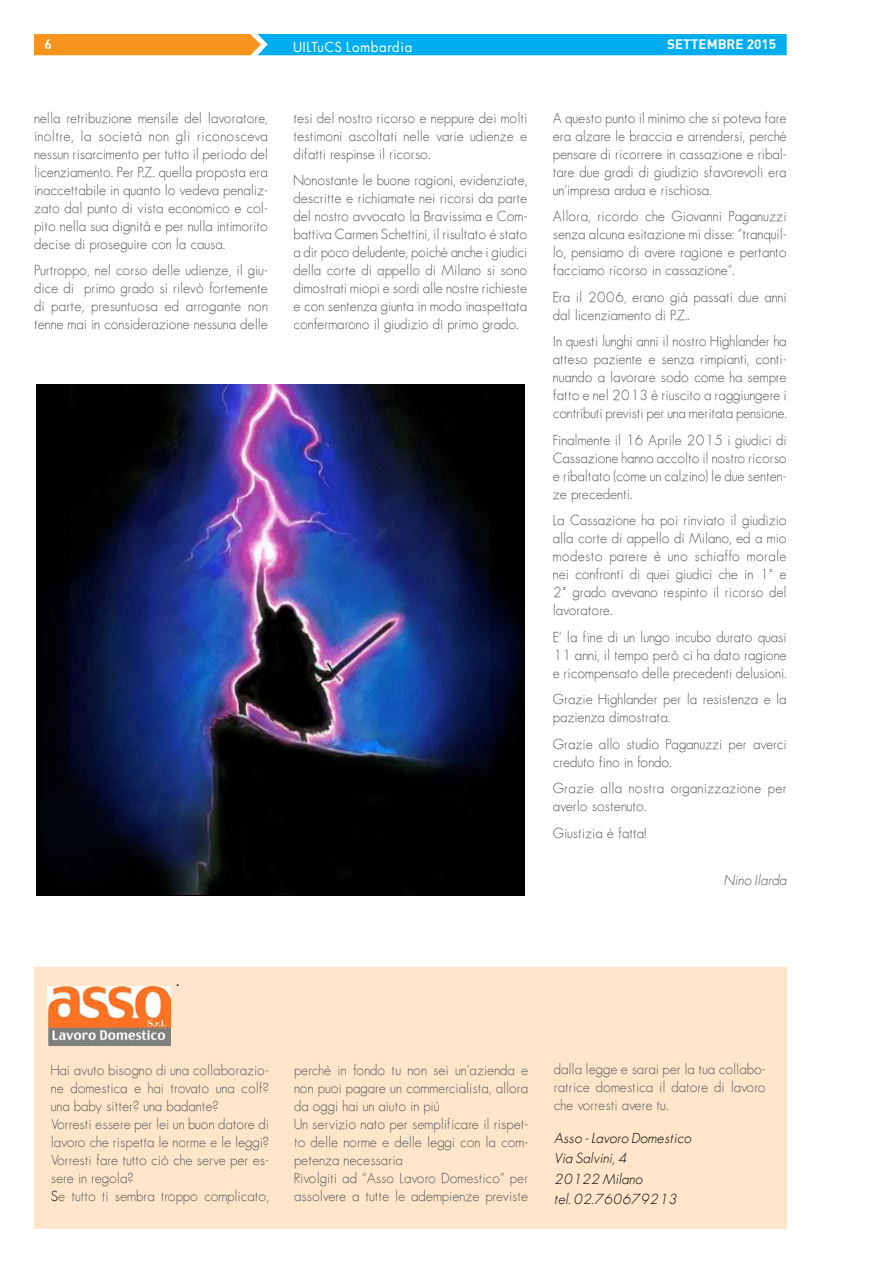
<style>
.page{position:relative;width:893px;height:1263px;background:#fff}
.page>*{position:absolute;margin:0;border:0;box-sizing:border-box;transform-origin:0 0}
.t1{font:18px "Futura ICG Book";color:#000}
.t2{font:13.5px/18px "Futura ICG Light";color:#58595b;text-align:justify}
.t3{font:italic 13.5px/20.4px "Futura ICG Light";color:#000}
.t4{font:13.5px/18px "Futura ICG Light";letter-spacing:.02em;color:#58595b}
.t5{font:13.5px "Futura ICG Book";letter-spacing:.05em;color:#fff}
.t6{font:13.5px "DIN Bold";color:#fff}
.t7{font:italic 13.5px "Futura ICG Light";color:#58595b}
.s1{color:#000}
</style>
<div class="page">
<svg style="left:34px;top:34px;width:753px;height:21px;background:#4ba7b1"></svg>
<img style="left:37px;top:384px;width:488px;height:511px">
<div style="left:34px;top:968px;width:753px;height:261px;background:#ffe6ca"></div>
<img style="left:48px;top:986px;width:122px;height:59px">
<p class="t6" style="left:45px;top:36px;width:9px">6</p>
<p class="t5" style="left:293px;top:38px;width:120px">UILTuCS Lombardia</p>
<p class="t6" style="left:667px;top:36px;width:111px">SETTEMBRE 2015</p>
<p class="t2" style="left:34px;top:108px;width:235px">nella retribuzione mensile del lavoratore, inoltre, la società non gli riconosceva nessun risarcimento per tutto il periodo del licenziamento. Per P.Z. quella proposta era inaccettabile in quanto lo vedeva penaliz&shy;zato dal punto di vista economico e col&shy;pito nella sua dignità e per nulla intimorito decise di proseguire con la causa.</p>
<p class="t2" style="left:34px;top:261px;width:235px">Purtroppo, nel corso delle udienze, il giu&shy;dice di primo grado si rilevò fortemente di parte, presuntuosa ed arrogante non tenne mai in considerazione nessuna delle</p>
<p class="t2" style="left:293px;top:108px;width:235px">tesi del nostro ricorso e neppure dei molti testimoni ascoltati nelle varie udienze e difatti respinse il ricorso.</p>
<p class="t2" style="left:293px;top:171px;width:235px">Nonostante le buone ragioni, evidenziate, descritte e richiamate nei ricorsi da parte del nostro avvocato la Bravissima e Com&shy;battiva Carmen Schettini, il risultato è stato a dir poco deludente, poiché anche i giudici della corte di appello di Milano si sono dimostrati miopi e sordi alle nostre richieste e con sentenza giunta in modo inaspettata confermarono il giudizio di primo grado.</p>
<p class="t2" style="left:553px;top:108px;width:235px">A questo punto il minimo che si poteva fare era alzare le braccia e arrendersi, perché pensare di ricorrere in cassazione e ribal&shy;tare due gradi di giudizio sfavorevoli era un’impresa ardua e rischiosa.</p>
<p class="t2" style="left:553px;top:207px;width:235px">Allora, ricordo che Giovanni Paganuzzi senza alcuna esitazione mi disse: “tranquil&shy;lo, pensiamo di avere ragione e pertanto facciamo ricorso in cassazione”.</p>
<p class="t2" style="left:553px;top:287px;width:235px">Era il 2006, erano già passati due anni dal licenziamento di P.Z..</p>
<p class="t2" style="left:553px;top:332px;width:235px">In questi lunghi anni il nostro Highlander ha atteso paziente e senza rimpianti, conti&shy;nuando a lavorare sodo come ha sempre fatto e nel 2013 è riuscito a raggiungere i contributi previsti per una meritata pensione.</p>
<p class="t2" style="left:553px;top:430px;width:235px">Finalmente il 16 Aprile 2015 i giudici di Cassazione hanno accolto il nostro ricorso e ribaltato (come un calzino) le due senten&shy;ze precedenti.</p>
<p class="t2" style="left:553px;top:511px;width:235px">La Cassazione ha poi rinviato il giudizio alla corte di appello di Milano, ed a mio modesto parere è uno schiaffo morale nei confronti di quei giudici che in 1° e 2° grado avevano respinto il ricorso del lavoratore.</p>
<p class="t2" style="left:553px;top:627px;width:235px">E’ la fine di un lungo incubo durato quasi 11 anni, il tempo però ci ha dato ragione e ricompensato delle precedenti delusioni.</p>
<p class="t2" style="left:553px;top:690px;width:235px">Grazie Highlander per la resistenza e la pazienza dimostrata.</p>
<p class="t2" style="left:553px;top:734px;width:235px">Grazie allo studio Paganuzzi per averci creduto fino in fondo.</p>
<p class="t4" style="left:553px;top:779px;width:235px">Grazie alla nostra organizzazione per averlo sostenuto.</p>
<p class="t2" style="left:553px;top:823px;width:95px">Giustizia è fatta!</p>
<p class="t7" style="left:724px;top:871px;width:64px">Nino Ilarda</p>
<h1 class="t1" style="left:176px;top:968px;width:5px">.</h1>
<p class="t2" style="left:51px;top:1061px;width:220px;text-align:left">Hai avuto bisogno di una collaborazio&shy;ne domestica e hai trovato una colf? una baby sitter? una badante?<br>Vorresti essere per lei un buon datore di lavoro che rispetta le norme e le leggi?<br>Vorresti fare tutto ciò che serve per es&shy;sere in regola?<br><span class="s1">S</span>e tutto ti sembra troppo complicato,</p>
<p class="t2" style="left:294px;top:1061px;width:236px;text-align:left">perchè in fondo tu non sei un’azienda e non puoi pagare un commercialista, allora da oggi hai un aiuto in più<br>Un servizio nato per semplificare il rispet&shy;to delle norme e delle leggi con la com&shy;petenza necessaria<br>Rivolgiti ad “Asso Lavoro Domestico” per assolvere a tutte le adempienze previste</p>
<p class="t2" style="left:554px;top:1060px;width:213px">dalla legge e sarai per la tua collabo&shy;ratrice domestica il datore di lavoro che vorresti avere tu.</p>
<p class="t3" style="left:554px;top:1127px;width:139px">Asso - Lavoro Domestico<br>Via Salvini, 4<br>20122 Milano<br>tel. 02.760679213</p>
</div>
